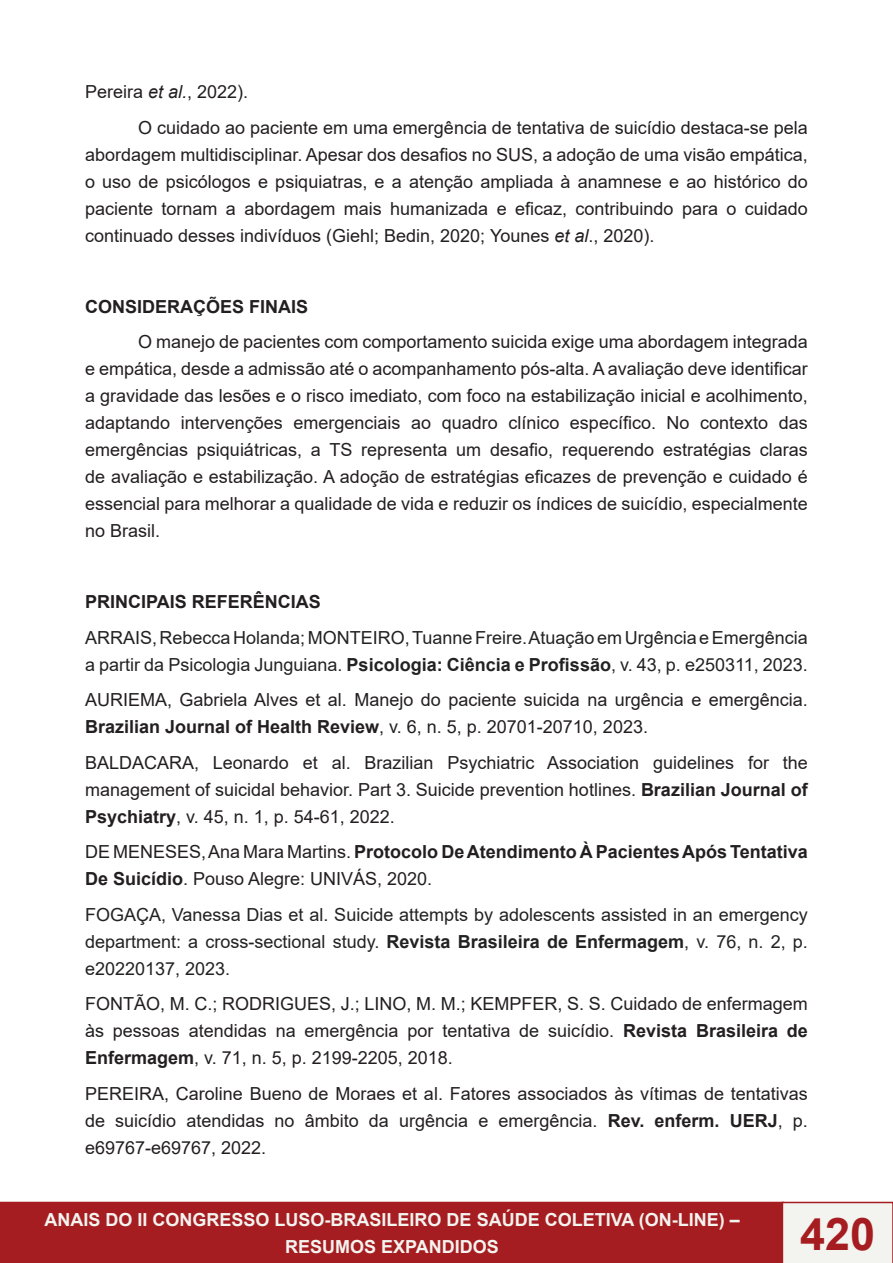
<style>
.page{position:relative;width:893px;height:1263px;background:#fff}
.page>*{position:absolute;margin:0;border:0;box-sizing:border-box;transform-origin:0 0}
.t1{font:700 45px "Arial";color:#a51d20}
.t2{font:18px/27px "Arial";color:#231f20;text-align:justify}
.t3{font:18px/27px "Arial";color:#222}
.t4{font:700 18px/27px "Arial";color:#231f20}
.t5{font:700 18px/27px "Arial";color:#f3f3ef;text-align:center}
.s1{font-style:italic}
.s2{font-weight:700}
.s3{font-weight:400}
</style>
<div class="page">
<div style="left:1px;top:1202px;width:782px;height:60px;background:#a51d20"></div>
<div style="left:0;top:1202px;width:784px;height:61px;border:2px solid #a51d20"></div>
<div style="left:782px;top:1202px;width:111px;height:61px;background:#f3f3ef"></div>
<p class="t2" style="left:85px;top:78px;width:165px">Pereira <span class="s1">et al.</span>, 2022).</p>
<p class="t2" style="left:85px;top:114px;width:724px;text-indent:53px">O cuidado ao paciente em uma emergência de tentativa de suicídio destaca-se pela abordagem multidisciplinar. Apesar dos desafios no SUS, a adoção de uma visão empática, o uso de psicólogos e psiquiatras, e a atenção ampliada à anamnese e ao histórico do paciente tornam a abordagem mais humanizada e eficaz, contribuindo para o cuidado continuado desses indivíduos (Giehl; Bedin, 2020; Younes <span class="s1">et al</span>., 2020).</p>
<p class="t4" style="left:85px;top:293px;width:225px">CONSIDERAÇÕES FINAIS</p>
<p class="t2" style="left:85px;top:328px;width:724px;text-indent:53px">O manejo de pacientes com comportamento suicida exige uma abordagem integrada e empática, desde a admissão até o acompanhamento pós-alta. A avaliação deve identificar a gravidade das lesões e o risco imediato, com foco na estabilização inicial e acolhimento, adaptando intervenções emergenciais ao quadro clínico específico. No contexto das emergências psiquiátricas, a TS representa um desafio, requerendo estratégias claras de avaliação e estabilização. A adoção de estratégias eficazes de prevenção e cuidado é essencial para melhorar a qualidade de vida e reduzir os índices de suicídio, especialmente no Brasil.</p>
<p class="t4" style="left:85px;top:589px;width:237px">PRINCIPAIS REFERÊNCIAS</p>
<p class="t3" style="left:85px;top:624px;width:724px">ARRAIS, Rebecca Holanda; MONTEIRO, Tuanne Freire. Atuação em Urgência e Emergência a partir da Psicologia Junguiana. <span class="s2">Psicologia: Ciência e Profissão</span>, v. 43, p. e250311, 2023.</p>
<p class="t2" style="left:85px;top:686px;width:724px">AURIEMA, Gabriela Alves et al. Manejo do paciente suicida na urgência e emergência.<br><span class="s2">Brazilian Journal of Health Review</span>, v. 6, n. 5, p. 20701-20710, 2023.</p>
<p class="t2" style="left:85px;top:749px;width:724px">BALDACARA, Leonardo et al. Brazilian Psychiatric Association guidelines for the management of suicidal behavior. Part 3. Suicide prevention hotlines. <span class="s2">Brazilian Journal of Psychiatry</span>, v. 45, n. 1, p. 54-61, 2022.</p>
<p class="t4" style="left:85px;top:839px;width:724px"><span class="s3">DE MENESES, Ana Mara Martins.</span> Protocolo De Atendimento À Pacientes Após Tentativa<br>De Suicídio<span class="s3">. Pouso Alegre: UNIVÁS, 2020.</span></p>
<p class="t3" style="left:85px;top:901px;width:724px;text-align:justify">FOGAÇA, Vanessa Dias et al. Suicide attempts by adolescents assisted in an emergency department: a cross-sectional study. <span class="s2">Revista Brasileira de Enfermagem</span>, v. 76, n. 2, p. e20220137, 2023.</p>
<p class="t2" style="left:85px;top:990px;width:724px">FONTÃO, M. C.; RODRIGUES, J.; LINO, M. M.; KEMPFER, S. S. Cuidado de enfermagem às pessoas atendidas na emergência por tentativa de suicídio. <span class="s2">Revista Brasileira de Enfermagem</span>, v. 71, n. 5, p. 2199-2205, 2018.</p>
<p class="t2" style="left:85px;top:1080px;width:724px">PEREIRA, Caroline Bueno de Moraes et al. Fatores associados às vítimas de tentativas de suicídio atendidas no âmbito da urgência e emergência. <span class="s2">Rev. enferm. UERJ</span>, p. e69767-e69767, 2022.</p>
<p class="t5" style="left:45px;top:1206px;width:697px">ANAIS DO II CONGRESSO LUSO-BRASILEIRO DE SAÚDE COLETIVA (ON-LINE) –<br>RESUMOS EXPANDIDOS</p>
<h1 class="t1" style="left:800px;top:1202px;width:77px">420</h1>
</div>
